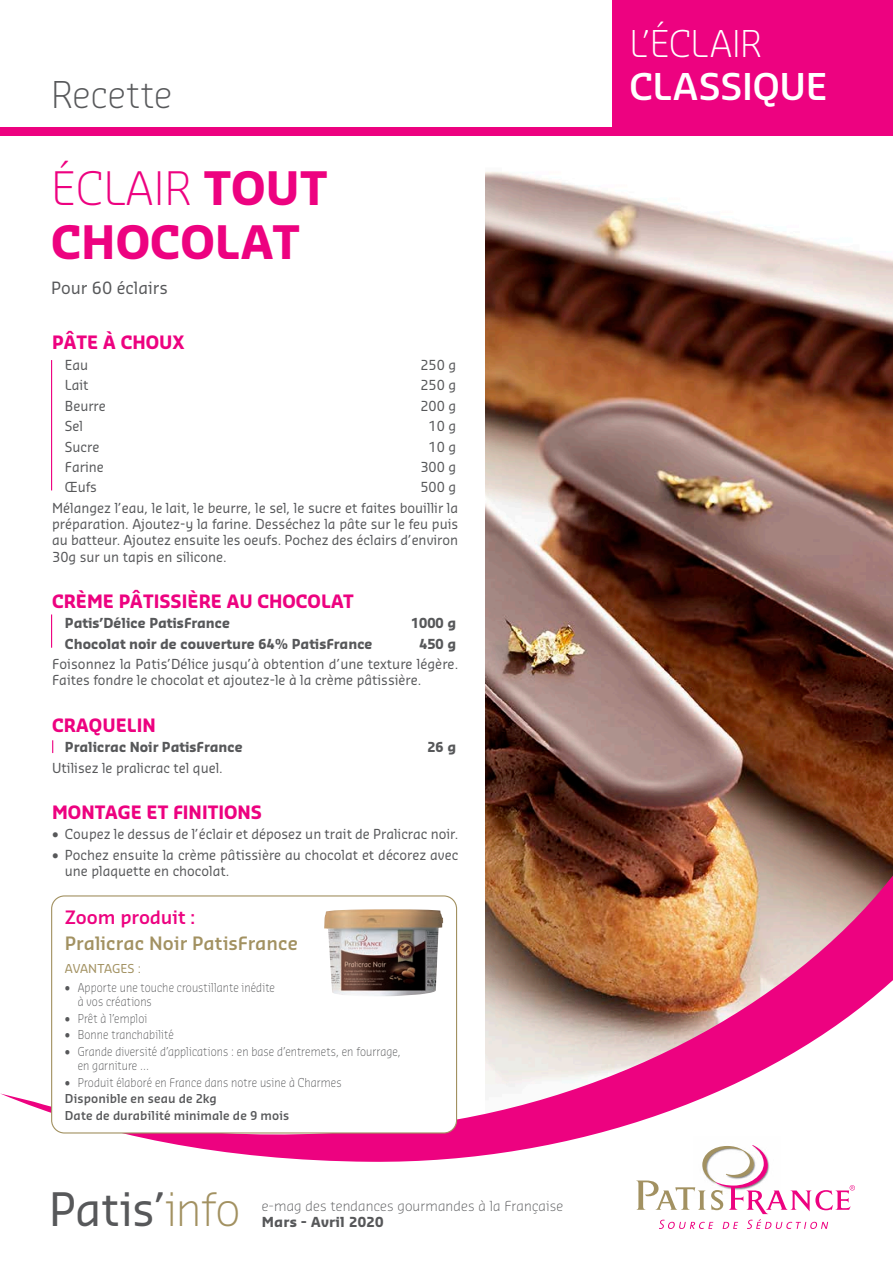
<style>
.page{position:relative;width:893px;height:1263px;background:#fff}
.page>*{position:absolute;margin:0;border:0;box-sizing:border-box;transform-origin:0 0}
.t1{font:700 45px/54px "Sansa Pro";color:#ed0280}
.t2{font:45px "Sansa Std";letter-spacing:-.02em;color:#57585a}
.t3{font:600 36px/43.2px "Sansa Std";letter-spacing:-.005em;color:#fff}
.t4{font:300 36px "Sansa Std";letter-spacing:.005em;color:#57585a}
.t5{font:700 18px "Sansa Pro";color:#ed0280}
.t6{font:600 18px "Sansa Std";letter-spacing:.005em;color:#a29161}
.inleiding_sansa{font:600 18px "Sansa Std";letter-spacing:-.005em;color:#ed0280}
.t7{font:16.5px "Sansa Pro";color:#57585a}
.t8{font:13.5px/16.2px "Sansa Pro";color:#57585a}
.t9{font:700 13.5px "Sansa Pro";color:#57585a}
.t10{font:300 13.5px "Sansa Std";letter-spacing:.01em;color:#57585a}
.t11{font:700 13.5px "Sansa Std";letter-spacing:.02em;color:#57585a}
.t12{font:300 12px/14.4px "Sansa Std";letter-spacing:.01em;color:#57585a;scale:.9 1}
.inleiding_sansa-2{font:600 12px "Sansa Std";letter-spacing:.01em;color:#57585a}
.inleiding_sansa-3{font:12px "Sansa Std";color:#a29161}
.s1{font-weight:300}
.s2{font-weight:300;color:#a29161}
</style>
<div class="page">
<img style="left:485px;top:171px;width:408px;height:690px">
<div style="left:0;top:128px;width:893px;height:8px;background:#ed0280"></div>
<svg style="left:636px;top:1163px;width:219px;height:66px"></svg>
<img style="left:0;top:861px;width:893px;height:302px">
<hr style="left:51px;top:360px;width:1px;height:130px;background:#ed0280">
<hr style="left:51px;top:614px;width:1px;height:34px;background:#ed0280">
<svg style="left:52px;top:740px;width:1px;height:13px"></svg>
<div style="left:52px;top:896px;width:405px;height:237px;background:#fff;border-radius:13px"></div>
<div style="left:51px;top:895px;width:406px;height:238px;border:1px solid #a29161;border-radius:13px"></div>
<div style="left:612px;top:0;width:281px;height:128px;background:#ed0280"></div>
<img style="left:324px;top:909px;width:119px;height:87px">
<p class="t4" style="left:51px;top:71px;width:123px">Recette</p>
<p class="t1" style="left:51px;top:160px;width:278px"><span class="s1">ÉCLAIR</span> TOUT<br>CHOCOLAT</p>
<p class="t7" style="left:51px;top:277px;width:118px">Pour 60 éclairs</p>
<p class="t5" style="left:52px;top:331px;width:134px">PÂTE À CHOUX</p>
<p class="t8" style="left:65px;top:356px;width:25px">Eau</p>
<p class="t8" style="left:420px;top:356px;width:37px">250 g</p>
<p class="t8" style="left:65px;top:377px;width:25px">Lait</p>
<p class="t8" style="left:420px;top:377px;width:37px">250 g</p>
<p class="t8" style="left:65px;top:397px;width:42px">Beurre</p>
<p class="t8" style="left:420px;top:397px;width:37px">200 g</p>
<p class="t8" style="left:65px;top:417px;width:20px">Sel</p>
<p class="t8" style="left:429px;top:417px;width:29px">10 g</p>
<p class="t8" style="left:65px;top:438px;width:36px">Sucre</p>
<p class="t8" style="left:429px;top:438px;width:29px">10 g</p>
<p class="t8" style="left:65px;top:458px;width:40px">Farine</p>
<p class="t8" style="left:420px;top:458px;width:37px">300 g</p>
<p class="t8" style="left:65px;top:479px;width:34px">Œufs</p>
<p class="t8" style="left:420px;top:479px;width:37px">500 g</p>
<p class="t8" style="left:52px;top:499px;width:408px;text-align:justify">Mélangez l’eau, le lait, le beurre, le sel, le sucre et faites bouillir la préparation. Ajoutez-y la farine. Desséchez la pâte sur le feu puis au batteur. Ajoutez ensuite les oeufs. Pochez des éclairs d’environ 30g sur un tapis en silicone.</p>
<p class="t5" style="left:52px;top:589px;width:303px">CRÈME PÂTISSIÈRE AU CHOCOLAT</p>
<p class="t9" style="left:65px;top:614px;width:167px">Patis’Délice PatisFrance</p>
<p class="t9" style="left:411px;top:614px;width:47px">1000 g</p>
<p class="t9" style="left:65px;top:635px;width:309px">Chocolat noir de couverture 64% PatisFrance</p>
<p class="t9" style="left:419px;top:635px;width:38px">450 g</p>
<p class="t8" style="left:52px;top:656px;width:408px">Foisonnez la Patis’Délice jusqu’à obtention d’une texture légère.<br>Faites fondre le chocolat et ajoutez-le à la crème pâtissière.</p>
<p class="t5" style="left:52px;top:713px;width:105px">CRAQUELIN</p>
<p class="t9" style="left:65px;top:738px;width:179px">Pralicrac Noir PatisFrance</p>
<p class="t9" style="left:427px;top:738px;width:30px">26 g</p>
<p class="t8" style="left:52px;top:759px;width:172px">Utilisez le pralicrac tel quel.</p>
<p class="t5" style="left:52px;top:800px;width:211px">MONTAGE ET FINITIONS</p>
<p class="t8" style="left:52px;top:826px;width:408px">• Coupez le dessus de l’éclair et déposez un trait de Pralicrac noir.</p>
<p class="t8" style="left:65px;top:846px;width:395px;text-indent:-13px">• Pochez ensuite la crème pâtissière au chocolat et décorez avec une plaquette en chocolat.</p>
<p class="inleiding_sansa" style="left:65px;top:905px;width:132px">Zoom produit :</p>
<p class="t6" style="left:65px;top:931px;width:234px">Pralicrac Noir PatisFrance</p>
<p class="inleiding_sansa-3" style="left:65px;top:961px;width:78px">AVANTAGES :</p>
<p class="t12" style="left:78px;top:979px;width:221px;text-indent:-13px">• Apporte une touche croustillante inédite à vos créations</p>
<p class="t12" style="left:65px;top:1010px;width:93px">• Prêt à l’emploi</p>
<p class="t12" style="left:65px;top:1027px;width:122px">• Bonne tranchabilité</p>
<p class="t12" style="left:78px;top:1043px;width:360px;text-indent:-13px">• Grande diversité d’applications : en base d’entremets, en fourrage, en garniture …</p>
<p class="t12" style="left:65px;top:1074px;width:309px">• Produit élaboré en France dans notre usine à Charmes</p>
<p class="inleiding_sansa-2" style="left:65px;top:1091px;width:153px">Disponible en seau de 2kg</p>
<p class="inleiding_sansa-2" style="left:65px;top:1107px;width:226px">Date de durabilité minimale de 9 mois</p>
<p class="t2" style="left:49px;top:1180px;width:193px">Patis’<span class="s2">info</span></p>
<p class="t10" style="left:262px;top:1197px;width:303px">e-mag des tendances gourmandes à la Française</p>
<p class="t11" style="left:262px;top:1213px;width:123px">Mars - Avril 2020</p>
<p class="t3" style="left:629px;top:20px;width:200px"><span class="s1">L’ÉCLAIR<br></span>CLASSIQUE</p>
</div>
